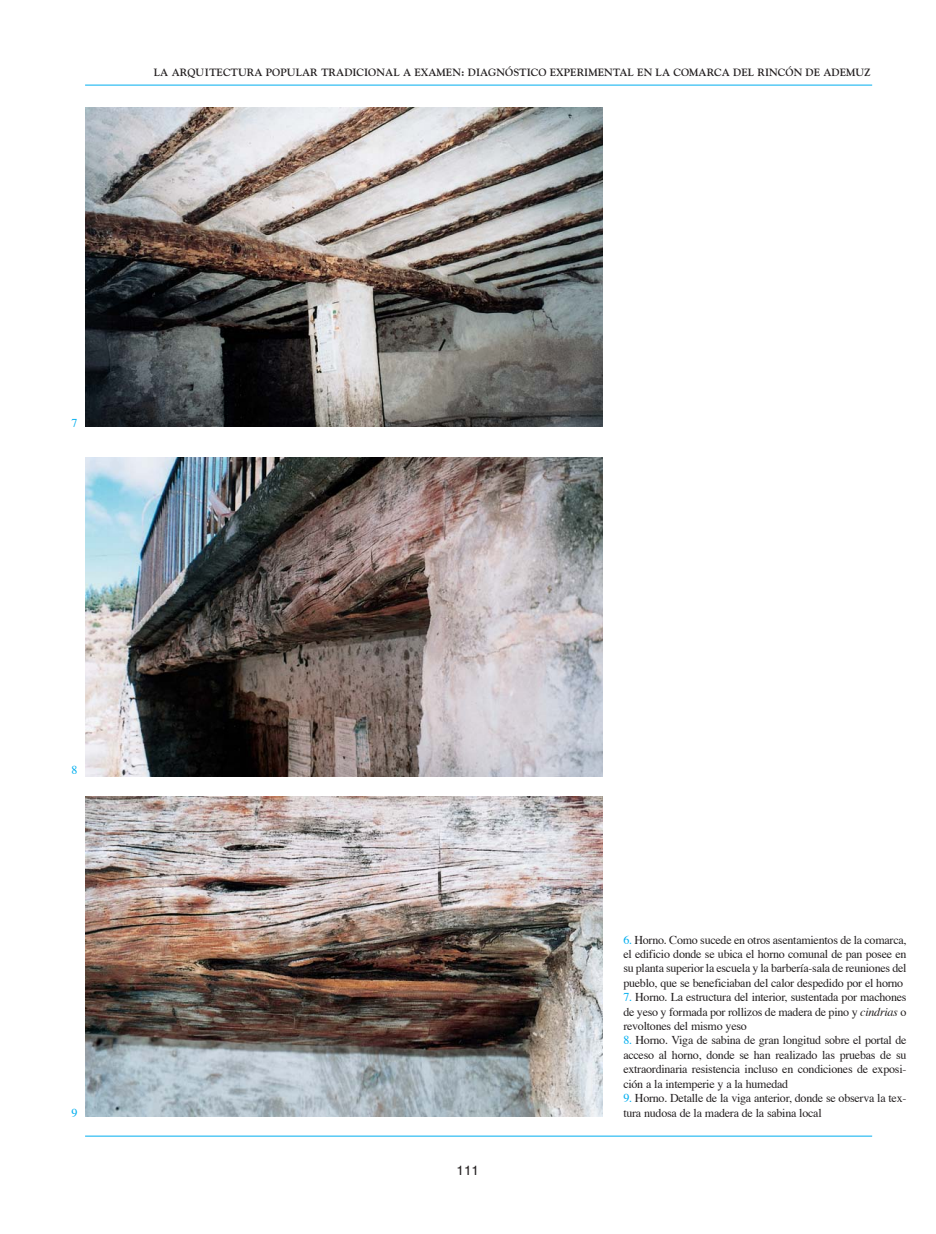
<style>
.page{position:relative;width:936px;height:1234px;background:#fff}
.page>*{position:absolute;margin:0;border:0;box-sizing:border-box;transform-origin:0 0}
.t1{font:13.5px "Helvetica";color:#231f20}
.t2{font:12px/14.4px "Times";letter-spacing:-.02em;color:#231f20;text-align:justify}
.t3{font:12px "Times";color:#00aeef}
.t4{font:700 10.5px "Goudy";color:#231f20}
.s1{color:#00aeef}
.s2{font-style:italic}
</style>
<div class="page">
<hr style="left:85px;top:85px;width:787px;height:1px;background:#00aeef">
<hr style="left:85px;top:1135px;width:787px;height:1px;background:#00aeef">
<img style="left:85px;top:108px;width:518px;height:319px">
<img style="left:85px;top:457px;width:518px;height:319px">
<img style="left:85px;top:796px;width:518px;height:319px">
<p class="t4" style="left:154px;top:68px;width:718px">LA ARQUITECTURA POPULAR TRADICIONAL A EXAMEN: DIAGNÓSTICO EXPERIMENTAL EN LA COMARCA DEL RINCÓN DE ADEMUZ</p>
<p class="t3" style="left:72px;top:418px;width:7px">7</p>
<p class="t3" style="left:72px;top:764px;width:7px">8</p>
<p class="t3" style="left:72px;top:1107px;width:7px">9</p>
<p class="t1" style="left:456px;top:1163px;width:24px">111</p>
<p class="t2" style="left:623px;top:933px;width:285px"><span class="s1">6.</span> Horno. Como sucede en otros asentamientos de la comarca, el edificio donde se ubica el horno comunal de pan posee en su planta superior la escuela y la barbería-sala de reuniones del pueblo, que se beneficiaban del calor despedido por el horno</p>
<p class="t2" style="left:623px;top:990px;width:285px"><span class="s1">7.</span> Horno. La estructura del interior, sustentada por machones de yeso y formada por rollizos de madera de pino y <span class="s2">cindrias</span> o revoltones del mismo yeso</p>
<p class="t2" style="left:623px;top:1033px;width:284px"><span class="s1">8.</span> Horno. Viga de sabina de gran longitud sobre el portal de acceso al horno, donde se han realizado las pruebas de su extraordinaria resistencia incluso en condiciones de exposi&shy;ción a la intemperie y a la humedad</p>
<p class="t2" style="left:623px;top:1091px;width:284px"><span class="s1">9.</span> Horno. Detalle de la viga anterior, donde se observa la tex&shy;tura nudosa de la madera de la sabina local</p>
</div>
